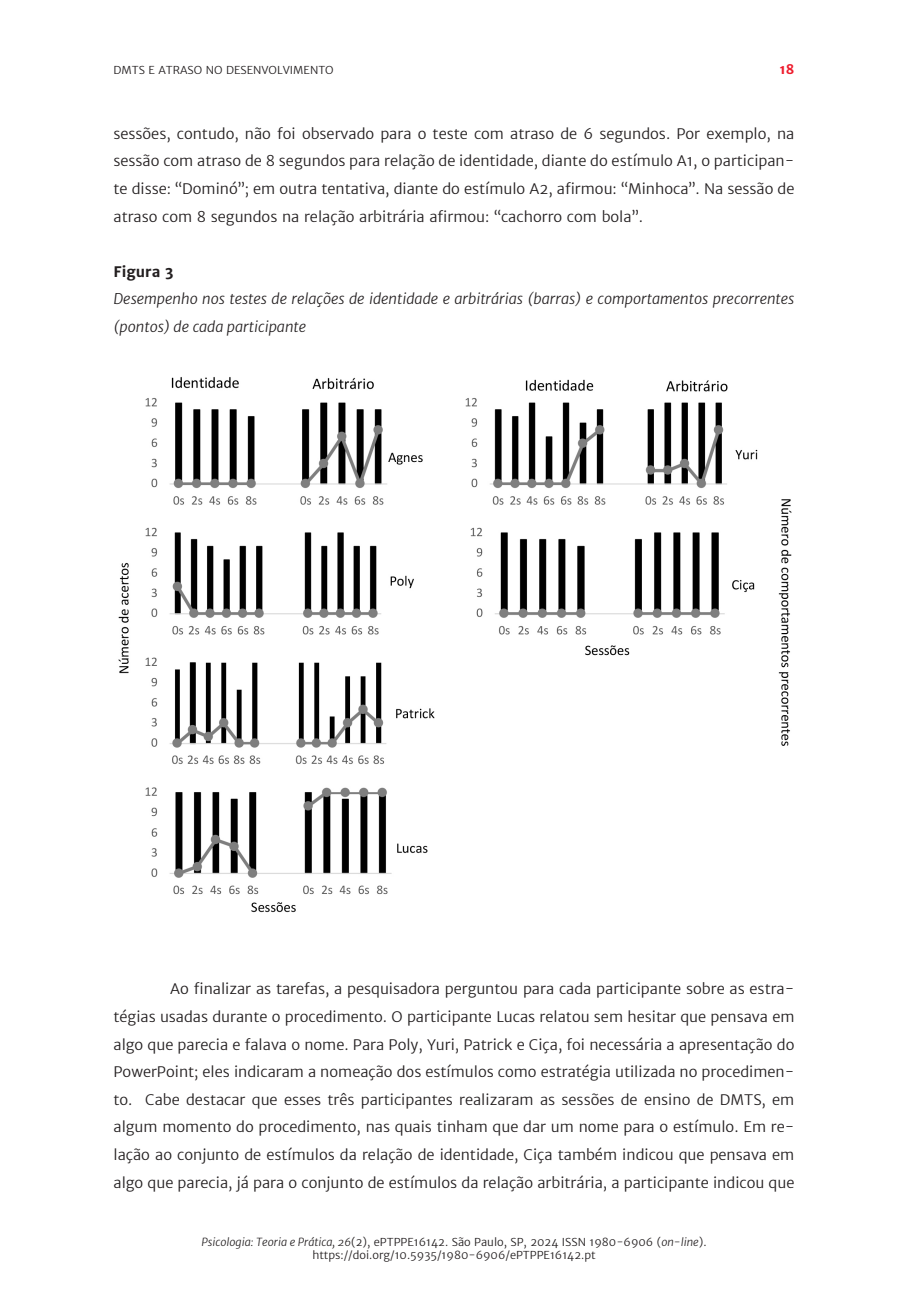
<style>
.page{position:relative;width:908px;height:1304px;background:#fff}
.page>*{position:absolute;margin:0;border:0;box-sizing:border-box;transform-origin:0 0}
.Text{font:300 14.6px/27.6px "Merriweather Sans";color:#231f20;text-align:justify}
.TableTitle{font:italic 300 14.6px/27.6px "Merriweather Sans";color:#231f20}
.TableNumber{font:700 14.6px "Merriweather Sans";color:#231f20}
.t1{font:700 13px "Merriweather Sans";color:#ee1b2c}
.t2{font:300 11px/13.2px "Merriweather Sans";color:#231f20;text-align:center}
.s1{font-style:italic}
</style>
<div class="page">
<img style="left:118px;top:377px;width:674px;height:536px">
<p class="t2" style="left:113px;top:63px;width:222px">DMTS E ATRASO NO DESENVOLVIMENTO</p>
<p class="t1" style="left:779px;top:61px;width:16px">18</p>
<p class="Text" style="left:113px;top:120px;width:682px">sessões, contudo, não foi observado para o teste com atraso de 6 segundos. Por exemplo, na sessão com atraso de 8 segundos para relação de identidade, diante do estímulo A1, o participan&shy;te disse: “Dominó”; em outra tentativa, diante do estímulo A2, afirmou: “Minhoca”. Na sessão de atraso com 8 segundos na relação arbitrária afirmou: “cachorro com bola”.</p>
<p class="TableNumber" style="left:113px;top:262px;width:62px">Figura 3</p>
<p class="TableTitle" style="left:113px;top:285px;width:682px">Desempenho nos testes de relações de identidade e arbitrárias (barras) e comportamentos precorrentes (pontos) de cada participante</p>
<p class="Text" style="left:113px;top:975px;width:682px;text-indent:57px">Ao finalizar as tarefas, a pesquisadora perguntou para cada participante sobre as estra&shy;tégias usadas durante o procedimento. O participante Lucas relatou sem hesitar que pensava em algo que parecia e falava o nome. Para Poly, Yuri, Patrick e Ciça, foi necessária a apresentação do PowerPoint; eles indicaram a nomeação dos estímulos como estratégia utilizada no procedimen&shy;to. Cabe destacar que esses três participantes realizaram as sessões de ensino de DMTS, em algum momento do procedimento, nas quais tinham que dar um nome para o estímulo. Em re&shy;lação ao conjunto de estímulos da relação de identidade, Ciça também indicou que pensava em algo que parecia, já para o conjunto de estímulos da relação arbitrária, a participante indicou que</p>
<p class="t2" style="left:201px;top:1236px;width:506px"><span class="s1">Psicologia: Teoria e Prática, 26</span>(2), ePTPPE16142. São Paulo, SP, 2024 ISSN 1980-6906 (<span class="s1">on-line</span>). https://doi.org/10.5935/1980-6906/ePTPPE16142.pt</p>
</div>
